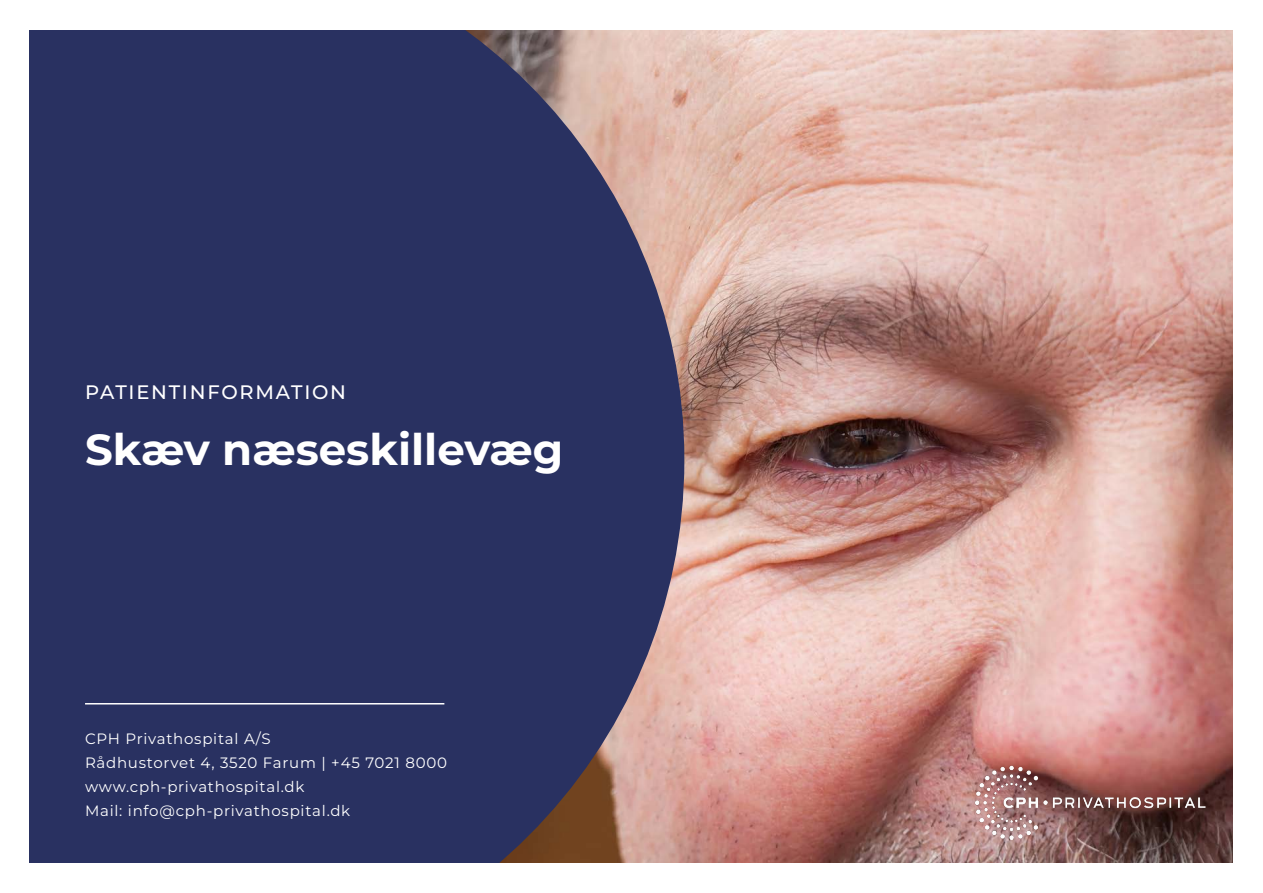
<style>
.page{position:relative;width:1263px;height:893px;background:#fff}
.page>*{position:absolute;margin:0;border:0;box-sizing:border-box;transform-origin:0 0}
.t1{font:700 43.5px "Montserrat";color:#fff}
.t2{font:500 19.5px "Montserrat";letter-spacing:.09em;color:#fff}
.t3{font:15px/24px "Montserrat";letter-spacing:.05em;color:#fff}
</style>
<div class="page">
<img style="left:684px;top:30px;width:549px;height:833px">
<svg style="left:29px;top:30px;width:655px;height:833px;background:#373b65"></svg>
<hr style="left:85px;top:703px;width:359px;height:1px;background:#fff">
<img style="left:975px;top:766px;width:232px;height:73px">
<h2 class="t2" style="left:85px;top:379px;width:263px">PATIENTINFORMATION</h2>
<h1 class="t1" style="left:85px;top:418px;width:480px">Skæv næseskillevæg</h1>
<p class="t3" style="left:85px;top:726px;width:363px">CPH Privathospital A/S<br>Rådhustorvet 4, 3520 Farum | +45 7021 8000 www.cph-privathospital.dk<br>Mail: info@cph-privathospital.dk</p>
</div>
